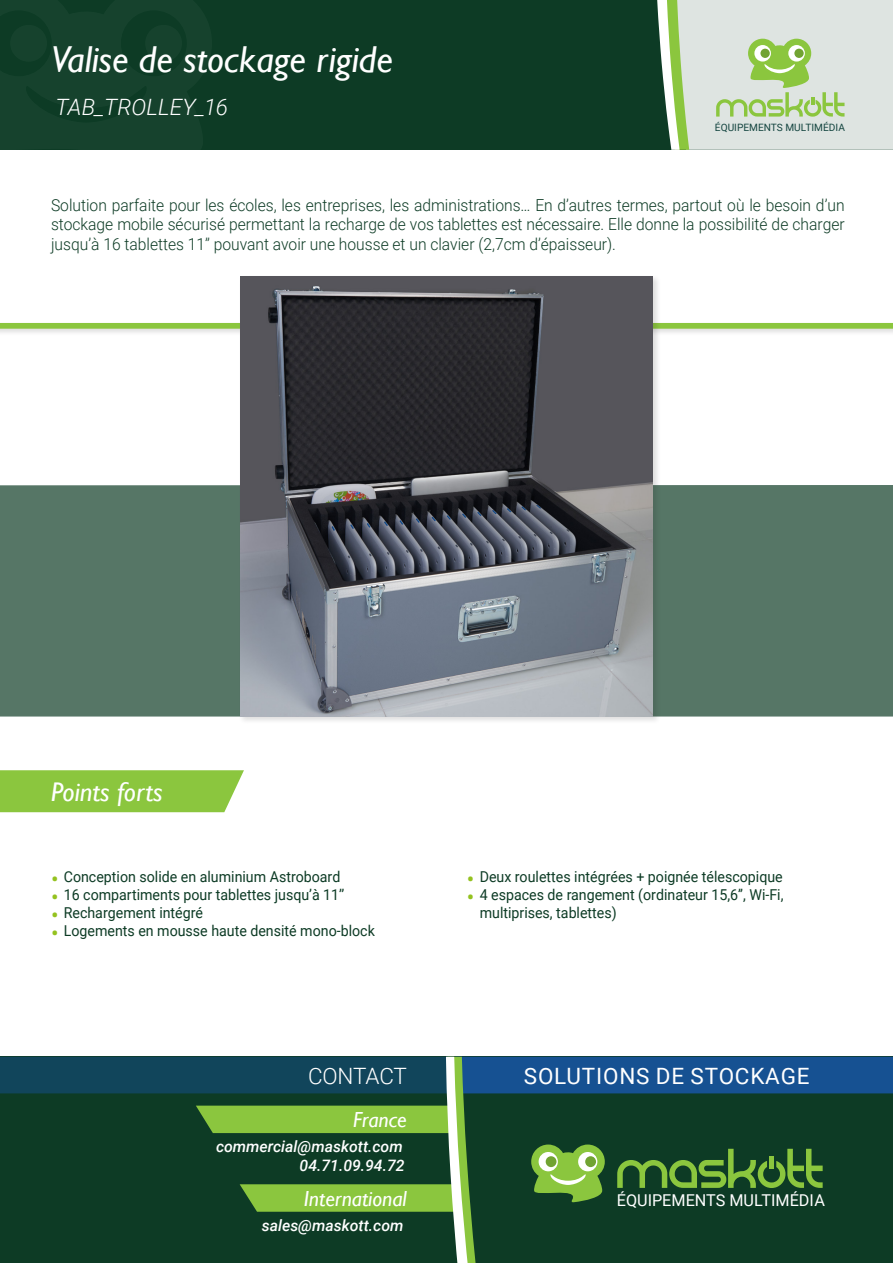
<style>
.page{position:relative;width:893px;height:1263px;background:#fff}
.page>*{position:absolute;margin:0;border:0;box-sizing:border-box;transform-origin:0 0}
.t1{font:italic 37.5px "Gill Sans";color:#fff}
.t2{font:italic 27px "Gill Sans";color:#fff}
.t3{font:22.5px "Roboto";letter-spacing:.035em;color:#fff}
.t4{font:italic 300 22.5px "Roboto";letter-spacing:.005em;color:#fff}
.t5{font:300 22.5px "Roboto";letter-spacing:-.01em;color:#fff}
.t6{font:italic 21.75px "Gill Sans";color:#fff}
.t7{font:300 16.5px/19.8px "Roboto";color:#0d3b25;text-align:justify;scale:.95 1}
.t8{font:16.35px "Roboto";color:#fff}
.t9{font:italic 500 15.75px "Roboto";color:#fff}
.t10{font:15px/18px "Roboto";color:#0d3b25;scale:.95 1}
.t11{font:10.2px "Roboto";color:#13443f}
.s1{font-size:22.5px;color:#94c21f}
</style>
<div class="page">
<div style="left:0;top:321px;width:893px;height:15px;background:#231f20;opacity:.15"></div>
<div style="left:0;top:323px;width:893px;height:6px;background:#8bc63e"></div>
<div style="left:0;top:485px;width:893px;height:231px;background:#567666"></div>
<div style="left:0;top:770px;width:244px;height:42px;background:#8bc63e"></div>
<svg style="left:0;top:1057px;width:893px;height:206px;background:#1e4e38"></svg>
<div style="left:0;top:0;width:893px;height:150px;background:#0d3b25"></div>
<div style="left:10px;top:25px;width:37px;height:37px;background:#16422d;border-radius:50%"></div>
<div style="left:145px;top:25px;width:37px;height:37px;background:#16422d;border-radius:50%"></div>
<svg style="left:657px;top:0;width:236px;height:150px;background:#cddbc6"></svg>
<div style="left:239px;top:274px;width:422px;height:451px;background:#231f20;opacity:.15"></div>
<img style="left:240px;top:276px;width:413px;height:440px">
<p class="t1" style="left:51px;top:37px;width:343px">Valise de stockage rigide</p>
<p class="t4" style="left:55px;top:92px;width:174px">TAB_TROLLEY_16</p>
<p class="t11" style="left:715px;top:120px;width:132px">ÉQUIPEMENTS MULTIMÉDIA</p>
<p class="t7" style="left:51px;top:194px;width:837px">Solution parfaite pour les écoles, les entreprises, les administrations… En d’autres termes, partout où le besoin d’un stockage mobile sécurisé permettant la recharge de vos tablettes est nécessaire. Elle donne la possibilité de charger jusqu’à 16 tablettes 11’’ pouvant avoir une housse et un clavier (2,7cm d’épaisseur).</p>
<p class="t2" style="left:51px;top:776px;width:113px">Points forts</p>
<p class="t10" style="left:51px;top:867px;width:306px"><span class="s1">•</span> Conception solide en aluminium Astroboard</p>
<p class="t10" style="left:51px;top:885px;width:310px"><span class="s1">•</span> 16 compartiments pour tablettes jusqu’à 11’’</p>
<p class="t10" style="left:51px;top:903px;width:162px"><span class="s1">•</span> Rechargement intégré</p>
<p class="t10" style="left:51px;top:921px;width:342px"><span class="s1">•</span> Logements en mousse haute densité mono-block</p>
<p class="t10" style="left:467px;top:867px;width:334px"><span class="s1">•</span> Deux roulettes intégrées + poignée télescopique</p>
<p class="t10" style="left:480px;top:885px;width:321px;text-indent:-13px"><span class="s1">•</span> 4 espaces de rangement (ordinateur 15,6’’, Wi-Fi, multiprises, tablettes)</p>
<p class="t5" style="left:308px;top:1060px;width:100px">CONTACT</p>
<p class="t3" style="left:524px;top:1060px;width:287px">SOLUTIONS DE STOCKAGE</p>
<p class="t6" style="left:353px;top:1107px;width:55px">France</p>
<p class="t9" style="left:216px;top:1135px;width:188px">commercial@maskott.com</p>
<p class="t9" style="left:300px;top:1155px;width:106px">04.71.09.94.72</p>
<p class="t6" style="left:304px;top:1185px;width:104px">International</p>
<p class="t9" style="left:262px;top:1214px;width:143px">sales@maskott.com</p>
<p class="t8" style="left:617px;top:1189px;width:210px">ÉQUIPEMENTS MULTIMÉDIA</p>
</div>
